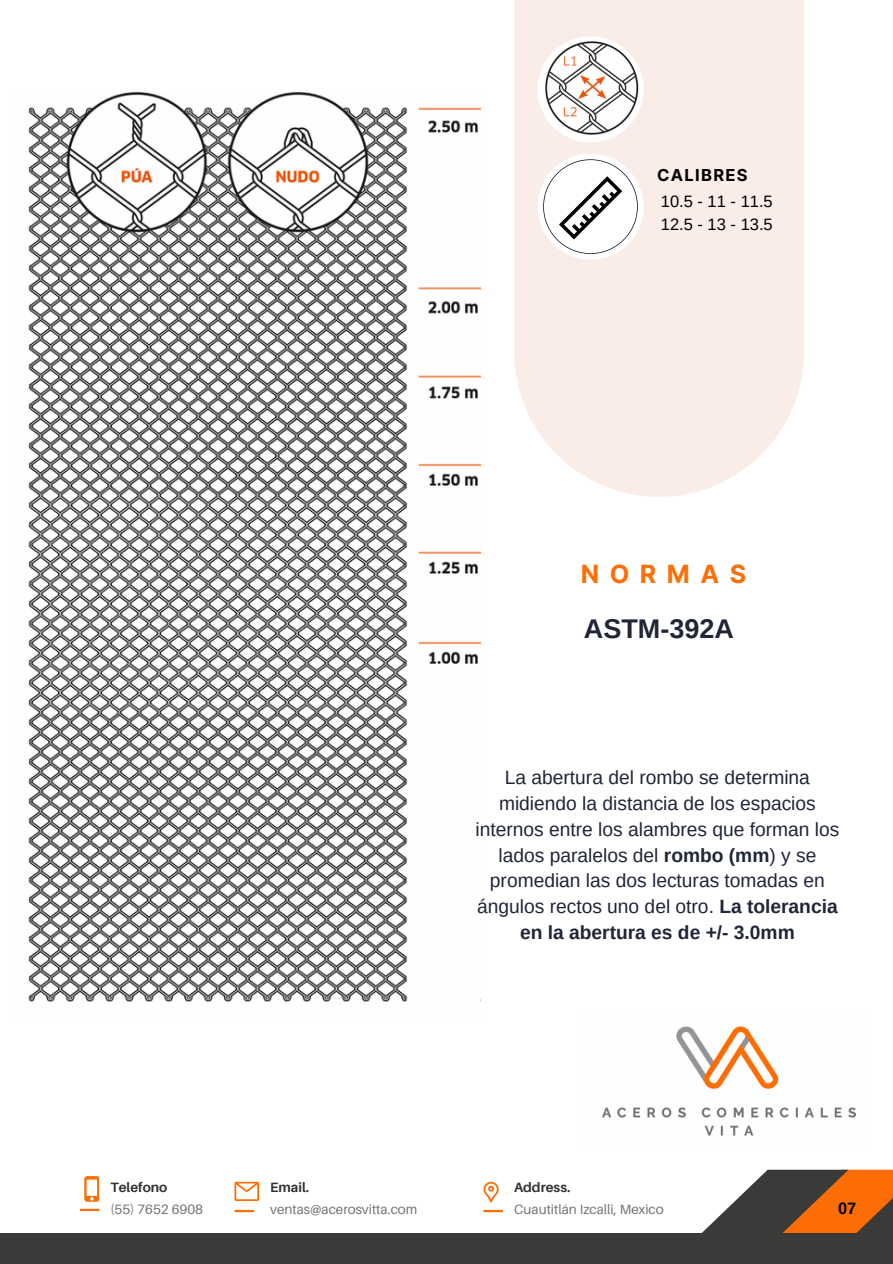
<style>
.page{position:relative;width:893px;height:1264px;background:#fff}
.page>*{position:absolute;margin:0;border:0;box-sizing:border-box;transform-origin:0 0}
.t1{font:700 27px "Arimo";color:#202537}
.t2{font:700 25.2px "Inter";letter-spacing:.42em;color:#fd6e05}
.t3{font:19.2px/25.8px "Arimo";color:#202537;text-align:center}
.t4{font:16.5px/22.5px "Arimo";color:#000}
.t5{font:700 16.5px "Inter";letter-spacing:.08em;color:#000}
.t6{font:700 16.5px "Arimo";color:#000}
.t7{font:13.5px "Aileron";color:#737373}
.t8{font:700 13.5px "Aileron";color:#323232}
.s1{font-weight:700}
</style>
<div class="page">
<div style="left:514px;top:0;width:289px;height:357px;background:#faede7"></div>
<div style="left:514px;top:207px;width:289px;height:290px;background:#faede7;border-radius:50%"></div>
<svg style="left:703px;top:1169px;width:189px;height:63px"></svg>
<div style="left:0;top:1232px;width:892px;height:31px;background:#3a3a39"></div>
<svg style="left:80px;top:1208px;width:19px;height:2px"></svg>
<hr style="left:234px;top:1209px;width:20px;height:3px;background:#fd6e05">
<hr style="left:483px;top:1209px;width:20px;height:3px;background:#fd6e05">
<img style="left:602px;top:1026px;width:254px;height:110px">
<svg style="left:84px;top:1176px;width:15px;height:25px"></svg>
<svg style="left:234px;top:1181px;width:25px;height:19px"></svg>
<svg style="left:483px;top:1181px;width:15px;height:20px"></svg>
<div style="left:537px;top:36px;width:106px;height:106px;background:#fff;border-radius:50%"></div>
<img style="left:542px;top:41px;width:97px;height:97px;border-radius:50%">
<div style="left:537px;top:154px;width:106px;height:106px;background:#fff;border-radius:50%"></div>
<img style="left:28px;top:91px;width:453px;height:911px">
<svg style="left:543px;top:159px;width:94px;height:95px"></svg>
<p class="t5" style="left:657px;top:165px;width:92px">CALIBRES</p>
<p class="t4" style="left:660px;top:190px;width:113px">10.5 - 11 - 11.5<br>12.5 - 13 - 13.5</p>
<p class="t2" style="left:580px;top:559px;width:167px">NORMAS</p>
<p class="t1" style="left:584px;top:613px;width:151px">ASTM-392A</p>
<p class="t3" style="left:475px;top:764px;width:365px">La abertura del rombo se determina midiendo la distancia de los espacios internos entre los alambres que forman los lados paralelos del <span class="s1">rombo (mm</span>) y se promedian las dos lecturas tomadas en ángulos rectos uno del otro. <span class="s1">La tolerancia en la abertura es de +/- 3.0mm</span></p>
<p class="t8" style="left:110px;top:1178px;width:59px">Telefono</p>
<p class="t7" style="left:110px;top:1200px;width:94px">(55) 7652 6908</p>
<p class="t8" style="left:270px;top:1178px;width:40px">Email.</p>
<p class="t7" style="left:270px;top:1200px;width:149px">ventas@acerosvitta.com</p>
<p class="t8" style="left:514px;top:1178px;width:58px">Address.</p>
<p class="t7" style="left:514px;top:1200px;width:151px">Cuautitlán Izcalli, Mexico</p>
<p class="t6" style="left:837px;top:1199px;width:20px">07</p>
</div>
